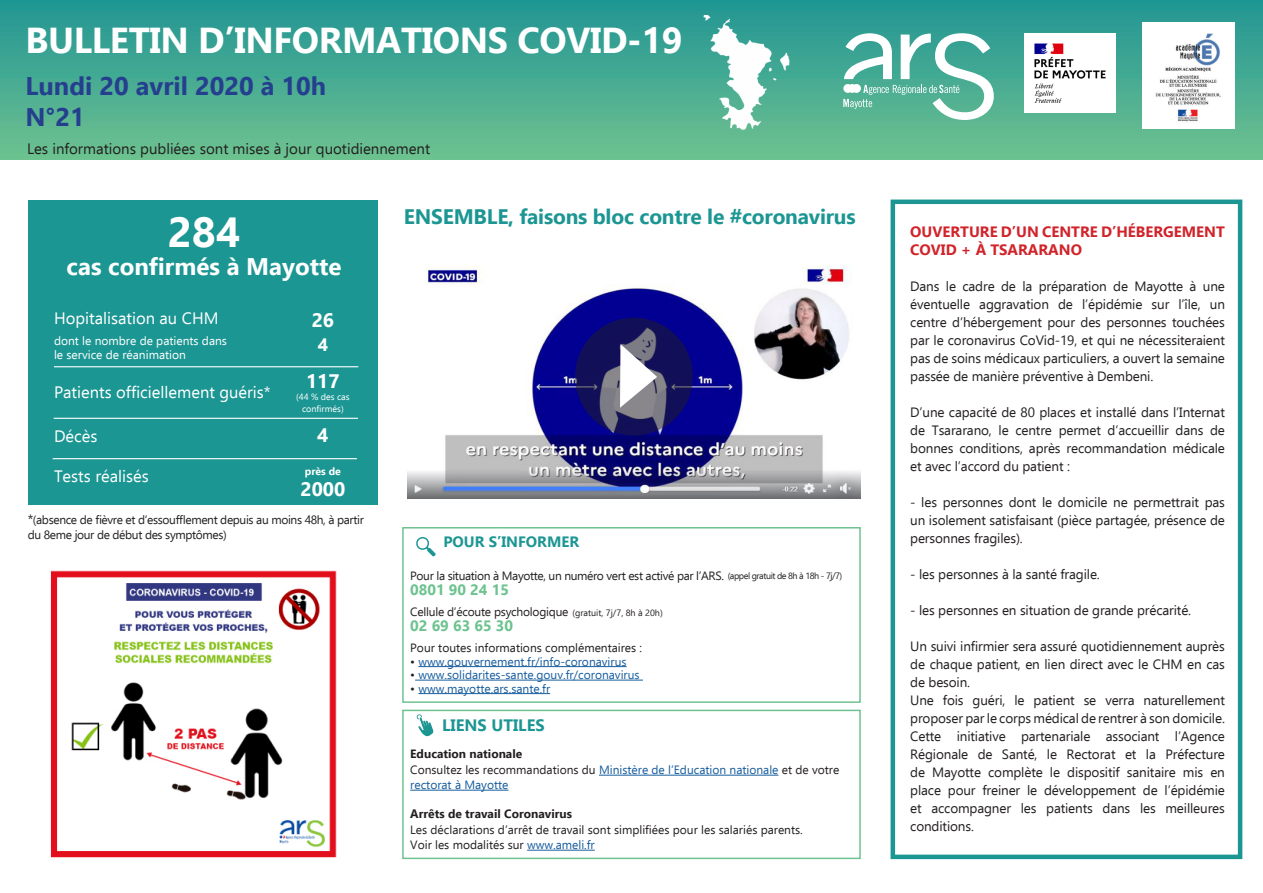
<style>
.page{position:relative;width:1263px;height:893px;background:#fff}
.page>*{position:absolute;margin:0;border:0;box-sizing:border-box;transform-origin:0 0}
.t1{font:700 42px "Ebrima";color:#fff}
.t2{font:700 36px "Ebrima";letter-spacing:-.01em;color:#fff}
.t3{font:700 25.5px "Ebrima";color:#253f8e}
.t4{font:700 24px "Ebrima";color:#fff}
.t5{font:700 21px "Ebrima";letter-spacing:-.01em;color:#1c9693}
.t6{font:700 19.5px "Ebrima";color:#fff}
.t7{font:700 18px "Ebrima";color:#fff}
.t8{font:16.5px "Ebrima";color:#fff}
.t9{font:700 16.5px "Ebrima";color:#1c9693}
.t10{font:15px "Ebrima";color:#231f20}
.t11{font:700 15px/18px "Ebrima";color:#d1232a}
.t12{font:700 15px "Ebrima";color:#6dc38f}
.t13{font:700 15px "Ebrima";color:#1c9693}
.t14{font:13.5px/18px "Ebrima";letter-spacing:-.01em;color:#231f20;text-align:justify}
.t15{font:12px/15px "Ebrima";letter-spacing:-.02em;color:#231f20}
.t16{font:12px/15px "Ebrima";color:#175d9e}
.t17{font:12px "Ebrima";color:#231f20}
.t18{font:12px "Ebrima";color:#fff}
.t19{font:700 12px "Ebrima";color:#231f20}
.t20{font:700 10.5px "Ebrima";color:#fff}
.t21{font:9px/12px "Ebrima";color:#fff;text-align:center}
.s1{font-size:13.5px}
.s2{font-size:9px}
.s3{color:#231f20}
.s4{color:#175d9e}
</style>
<div class="page">
<div style="left:1px;top:0;width:1261px;height:160px;background:linear-gradient(to bottom,#209594,#6ec290)"></div>
<div style="left:28px;top:201px;width:349px;height:304px;background:#1c9693"></div>
<div style="left:890px;top:200px;width:352px;height:659px;border:4px solid #1c9693"></div>
<img style="left:699px;top:15px;width:95px;height:121px">
<svg style="left:843px;top:33px;width:151px;height:87px"></svg>
<img style="left:1024px;top:33px;width:91px;height:80px">
<div style="left:402px;top:527px;width:459px;height:176px;border:2px solid #6dc38f"></div>
<div style="left:402px;top:710px;width:459px;height:149px;border:2px solid #6dc38f"></div>
<hr style="left:418px;top:666px;width:208px;height:1px;background:#175d9e">
<hr style="left:415px;top:680px;width:228px;height:1px;background:#175d9e">
<hr style="left:418px;top:693px;width:132px;height:1px;background:#175d9e">
<hr style="left:599px;top:775px;width:179px;height:1px;background:#175d9e">
<hr style="left:410px;top:790px;width:98px;height:1px;background:#175d9e">
<hr style="left:527px;top:850px;width:68px;height:1px;background:#175d9e">
<svg style="left:416px;top:537px;width:20px;height:19px"></svg>
<svg style="left:417px;top:714px;width:16px;height:22px"></svg>
<hr style="left:54px;top:366px;width:304px;height:1px;background:#fff">
<hr style="left:54px;top:418px;width:304px;height:1px;background:#fff">
<hr style="left:53px;top:458px;width:304px;height:1px;background:#fff">
<img style="left:407px;top:265px;width:454px;height:233px">
<svg style="left:575px;top:318px;width:118px;height:117px;background:#2d2b64"></svg>
<svg style="left:620px;top:344px;width:37px;height:64px"></svg>
<img style="left:50px;top:570px;width:287px;height:288px">
<img style="left:1143px;top:22px;width:91px;height:106px">
<p class="t2" style="left:26px;top:14px;width:658px">BULLETIN D’INFORMATIONS COVID-19</p>
<p class="t3" style="left:26px;top:67px;width:302px">Lundi 20 avril 2020 à 10h</p>
<p class="t3" style="left:26px;top:98px;width:61px">N°21</p>
<p class="t10" style="left:27px;top:138px;width:405px">Les informations publiées sont mises à jour quotidiennement</p>
<p class="t1" style="left:168px;top:201px;width:74px">284</p>
<p class="t4" style="left:67px;top:249px;width:276px">cas confirmés à Mayotte</p>
<p class="t8" style="left:54px;top:307px;width:166px">Hopitalisation au CHM</p>
<p class="t18" style="left:54px;top:332px;width:175px">dont le nombre de patients dans</p>
<p class="t18" style="left:54px;top:346px;width:133px">le service de réanimation</p>
<p class="t8" style="left:54px;top:380px;width:218px">Patients officiellement guéris*</p>
<p class="t8" style="left:54px;top:424px;width:45px">Décès</p>
<p class="t8" style="left:54px;top:464px;width:96px">Tests réalisés</p>
<p class="t6" style="left:312px;top:305px;width:24px">26</p>
<p class="t7" style="left:318px;top:331px;width:12px">4</p>
<p class="t6" style="left:306px;top:367px;width:35px">117</p>
<p class="t21" style="left:296px;top:391px;width:55px">(44 % des cas confirmés)</p>
<p class="t6" style="left:317px;top:421px;width:13px">4</p>
<p class="t20" style="left:305px;top:464px;width:38px">près de</p>
<p class="t6" style="left:300px;top:475px;width:46px">2000</p>
<p class="t15" style="left:28px;top:512px;width:338px"><span class="s1">*</span>(absence de fièvre et d’essoufflement depuis au moins 48h, à partir du 8eme jour de début des symptômes)</p>
<p class="t5" style="left:404px;top:201px;width:453px">ENSEMBLE, faisons bloc contre le #coronavirus</p>
<p class="t13" style="left:443px;top:531px;width:137px">POUR S’INFORMER</p>
<p class="t15" style="left:410px;top:568px;width:433px">Pour la situation à Mayotte, un numéro vert est activé par l’ARS. <span class="s2">(appel gratuit de 8h à 18h - 7j/7)</span></p>
<p class="t12" style="left:410px;top:579px;width:100px">0801 90 24 15</p>
<p class="t15" style="left:410px;top:604px;width:254px">Cellule d’écoute psychologique <span class="s2">(gratuit, 7j/7, 8h à 20h)</span></p>
<p class="t12" style="left:410px;top:615px;width:104px">02 69 63 65 30</p>
<p class="t17" style="left:410px;top:639px;width:233px">Pour toutes informations complémentaires :</p>
<p class="t16" style="left:410px;top:654px;width:218px"><span class="s3">•</span> www.gouvernement.fr/info-coronavirus</p>
<p class="t16" style="left:410px;top:667px;width:231px"><span class="s3">•</span> www.solidarites-sante.gouv.fr/coronavirus</p>
<p class="t16" style="left:410px;top:681px;width:141px"><span class="s3">•</span> www.mayotte.ars.sante.fr</p>
<p class="t9" style="left:442px;top:712px;width:104px">LIENS UTILES</p>
<p class="t19" style="left:410px;top:744px;width:114px">Education nationale</p>
<p class="t16" style="left:410px;top:762px;width:431px"><span class="s3">Consultez les recommandations du</span> Ministère de l’Education nationale <span class="s3">et de votre </span>rectorat à Mayotte</p>
<p class="t19" style="left:410px;top:804px;width:163px">Arrêts de travail Coronavirus</p>
<p class="t17" style="left:410px;top:821px;width:394px">Les déclarations d’arrêt de travail sont simplifiées pour les salariés parents.</p>
<p class="t17" style="left:410px;top:836px;width:186px">Voir les modalités sur <span class="s4">www.ameli.fr</span></p>
<p class="t11" style="left:910px;top:222px;width:316px">OUVERTURE D’UN CENTRE D’HÉBERGEMENT<br>COVID + À TSARARANO</p>
<p class="t14" style="left:910px;top:277px;width:316px">Dans le cadre de la préparation de Mayotte à une éventuelle aggravation de l’épidémie sur l’île, un centre d’hébergement pour des personnes touchées par le coronavirus CoVid-19, et qui ne nécessiteraient pas de soins médicaux particuliers, a ouvert la semaine passée de manière préventive à Dembeni.</p>
<p class="t14" style="left:910px;top:403px;width:316px">D’une capacité de 80 places et installé dans l’Internat de Tsararano, le centre permet d’accueillir dans de bonnes conditions, après recommandation médicale et avec l’accord du patient :</p>
<p class="t14" style="left:910px;top:493px;width:316px">- les personnes dont le domicile ne permettrait pas un isolement satisfaisant (pièce partagée, présence de personnes fragiles).</p>
<p class="t14" style="left:910px;top:565px;width:191px">- les personnes à la santé fragile.</p>
<p class="t14" style="left:910px;top:601px;width:282px">- les personnes en situation de grande précarité.</p>
<p class="t14" style="left:910px;top:637px;width:316px">Un suivi infirmier sera assuré quotidiennement auprès de chaque patient, en lien direct avec le CHM en cas de besoin.</p>
<p class="t14" style="left:910px;top:691px;width:316px">Une fois guéri, le patient se verra naturellement proposer par le corps médical de rentrer à son domicile.</p>
<p class="t14" style="left:910px;top:727px;width:316px">Cette initiative partenariale associant l’Agence Régionale de Santé, le Rectorat et la Préfecture de Mayotte complète le dispositif sanitaire mis en place pour freiner le développement de l’épidémie et accompagner les patients dans les meilleures conditions.</p>
</div>
